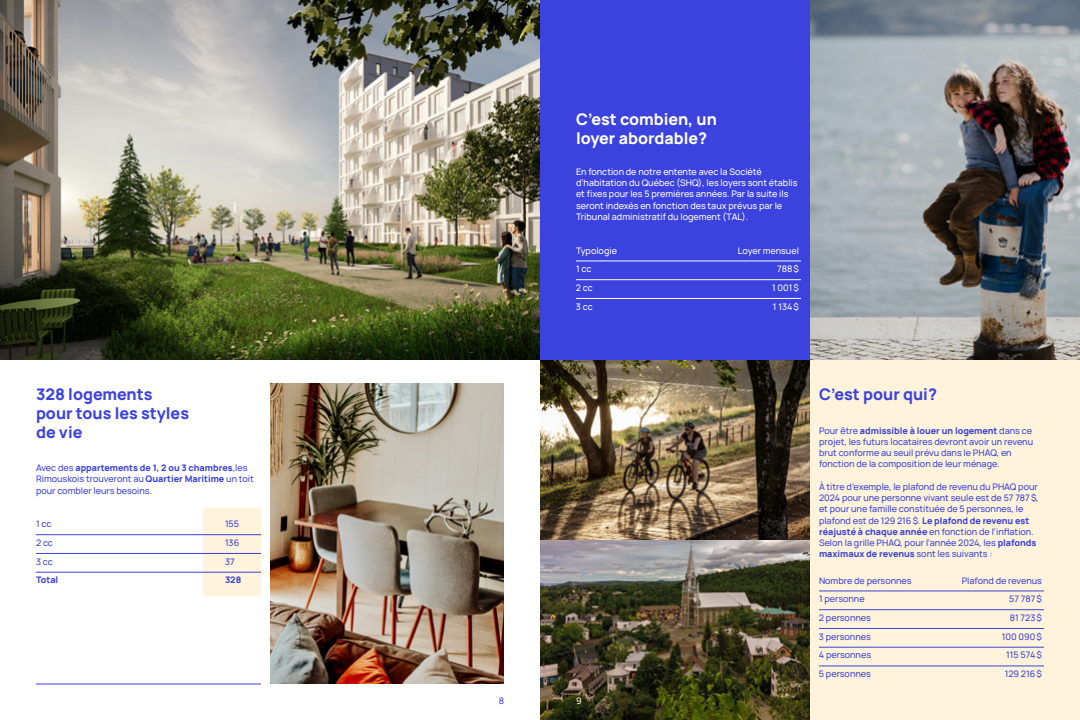
<style>
.page{position:relative;width:1080px;height:720px;background:#fff}
.page>*{position:absolute;margin:0;border:0;box-sizing:border-box;transform-origin:0 0}
.t1{font:800 16px/19.2px "Manrope";color:#3b42de}
.t2{font:800 16px/19.2px "Manrope";color:#fff}
.t3{font:500 9px/11.2px "Manrope";color:#3b42de}
.t4{font:500 9px/11.2px "Manrope";color:#fff}
.t5{font:800 9px "Manrope";color:#3b42de}
.t6{font:500 9px "Manrope";color:#fff4db}
.s1{font-weight:800}
</style>
<div class="page">
<div style="left:203px;top:508px;width:58px;height:88px;background:#fff4db"></div>
<img style="left:0;top:0;width:540px;height:360px">
<hr style="left:36px;top:534px;width:225px;height:1px;background:#3b42de">
<hr style="left:36px;top:553px;width:225px;height:1px;background:#3b42de">
<hr style="left:36px;top:572px;width:225px;height:1px;background:#3b42de">
<img style="left:270px;top:383px;width:234px;height:301px">
<div style="left:540px;top:0;width:540px;height:360px;background:#3b42de"></div>
<div style="left:810px;top:360px;width:270px;height:360px;background:#fff4db"></div>
<img style="left:810px;top:0;width:270px;height:360px">
<img style="left:540px;top:360px;width:270px;height:360px">
<hr style="left:36px;top:684px;width:225px;height:1px;background:#3b42de">
<hr style="left:576px;top:261px;width:225px;height:1px;background:#fff">
<hr style="left:576px;top:279px;width:225px;height:1px;background:#fff">
<hr style="left:576px;top:298px;width:225px;height:1px;background:#fff">
<hr style="left:819px;top:591px;width:225px;height:1px;background:#3b42de">
<hr style="left:819px;top:609px;width:225px;height:1px;background:#3b42de">
<hr style="left:819px;top:628px;width:225px;height:1px;background:#3b42de">
<hr style="left:819px;top:647px;width:225px;height:1px;background:#3b42de">
<hr style="left:819px;top:666px;width:225px;height:1px;background:#3b42de">
<h1 class="t1" style="left:36px;top:383px;width:155px">328 logements pour tous les styles de vie</h1>
<p class="t3" style="left:36px;top:462px;width:219px">Avec des <span class="s1">appartements de 1, 2 ou 3 chambres</span>,les<br>Rimouskois trouveront au <span class="s1">Quartier Maritime</span> un toit pour combler leurs besoins.</p>
<p class="t3" style="left:36px;top:518px;width:17px">1 cc</p>
<p class="t3" style="left:225px;top:518px;width:16px">155</p>
<p class="t3" style="left:36px;top:537px;width:18px">2 cc</p>
<p class="t3" style="left:225px;top:537px;width:16px">136</p>
<p class="t3" style="left:36px;top:555px;width:18px">3 cc</p>
<p class="t3" style="left:225px;top:555px;width:11px">37</p>
<p class="t5" style="left:36px;top:572px;width:24px">Total</p>
<p class="t5" style="left:225px;top:572px;width:18px">328</p>
<h1 class="t2" style="left:576px;top:108px;width:142px">C’est combien, un loyer abordable?</h1>
<p class="t4" style="left:576px;top:165px;width:223px">En fonction de notre entente avec la Société d’habitation du Québec (SHQ), les loyers sont établis et fixes pour les 5 premières années. Par la suite ils seront indexés en fonction des taux prévus par le Tribunal administratif du logement (TAL).</p>
<p class="t4" style="left:576px;top:244px;width:43px">Typologie</p>
<p class="t4" style="left:738px;top:244px;width:63px">Loyer mensuel</p>
<p class="t4" style="left:576px;top:263px;width:17px">1 cc</p>
<p class="t4" style="left:777px;top:263px;width:23px">788$</p>
<p class="t4" style="left:576px;top:282px;width:18px">2 cc</p>
<p class="t4" style="left:772px;top:282px;width:28px">1 001$</p>
<p class="t4" style="left:576px;top:300px;width:18px">3 cc</p>
<p class="t4" style="left:773px;top:300px;width:28px">1 134$</p>
<p class="t3" style="left:499px;top:694px;width:7px">8</p>
<p class="t6" style="left:576px;top:693px;width:7px">9</p>
<h1 class="t1" style="left:819px;top:383px;width:120px">C’est pour qui?</h1>
<p class="t3" style="left:819px;top:424px;width:216px">Pour être <span class="s1">admissible à louer un logement</span> dans ce projet, les futurs locataires devront avoir un revenu brut conforme au seuil prévu dans le PHAQ, en fonction de la composition de leur ménage.</p>
<p class="t3" style="left:819px;top:480px;width:221px">À titre d’exemple, le plafond de revenu du PHAQ pour 2024 pour une personne vivant seule est de 57 787$, et pour une famille constituée de 5 personnes, le plafond est de 129 216$. <span class="s1">Le plafond de revenu est réajusté à chaque année</span> en fonction de l’inflation.<br>Selon la grille PHAQ, pour l’année 2024, les <span class="s1">plafonds maximaux de revenus</span> sont les suivants :</p>
<p class="t3" style="left:819px;top:574px;width:94px">Nombre de personnes</p>
<p class="t3" style="left:962px;top:574px;width:82px">Plafond de revenus</p>
<p class="t3" style="left:819px;top:593px;width:47px">1 personne</p>
<p class="t3" style="left:1009px;top:593px;width:34px">57 787$</p>
<p class="t3" style="left:819px;top:612px;width:53px">2 personnes</p>
<p class="t3" style="left:1010px;top:612px;width:34px">81 723$</p>
<p class="t3" style="left:819px;top:630px;width:53px">3 personnes</p>
<p class="t3" style="left:1002px;top:630px;width:42px">100 090$</p>
<p class="t3" style="left:819px;top:649px;width:54px">4 personnes</p>
<p class="t3" style="left:1006px;top:649px;width:37px">115 574$</p>
<p class="t3" style="left:819px;top:668px;width:54px">5 personnes</p>
<p class="t3" style="left:1005px;top:668px;width:39px">129 216$</p>
</div>
